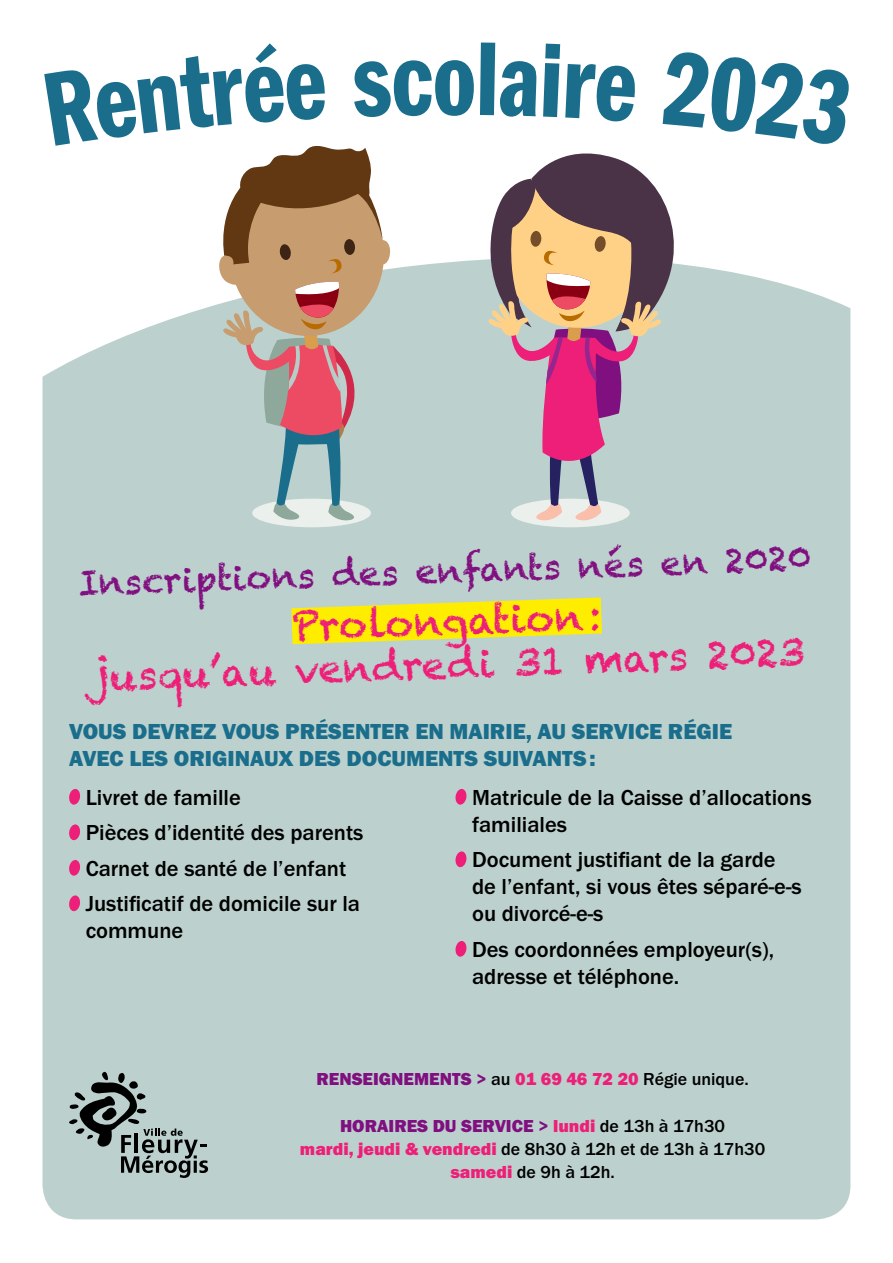
<style>
.page{position:relative;width:893px;height:1263px;background:#fff}
.page>*{position:absolute;margin:0;border:0;box-sizing:border-box;transform-origin:0 0}
.t1{font:39px/43.5px "Chalkduster";color:#ed1f78;text-align:center}
.t2{font:34.5px "Chalkduster";color:#800f80}
.t3{font:500 22.5px/27px "Franklin Got URWT";color:#000}
.t4{font:22.5px/27px "Franklin Got URWT Hea";color:#1a6e8c}
.t5{font:18px "Franklin Got URWT Hea";color:#800f80}
.t6{font:500 18px/23.1px "Franklin Got URWT";color:#000;text-align:center}
.s1{font-family:"Franklin Got URWT";font-weight:500;color:#000}
.s2{color:#ed1f78}
.s3{font-family:"Franklin Got URWT Hea";font-weight:400;color:#ed1f78}
</style>
<div class="page">
<div style="left:43px;top:376px;width:807px;height:843px;background:#bcd1cd"></div>
<div style="left:252px;top:499px;width:119px;height:28px;background:#ebf0ed;border-radius:50%"></div>
<div style="left:511px;top:499px;width:119px;height:28px;background:#ebf0ed;border-radius:50%"></div>
<svg style="left:255px;top:578px;width:384px;height:85px;background:#d3da86"></svg>
<svg style="left:69px;top:1072px;width:139px;height:106px;background:#91a19e"></svg>
<svg style="left:69px;top:788px;width:12px;height:17px"></svg>
<svg style="left:69px;top:824px;width:12px;height:16px"></svg>
<svg style="left:69px;top:859px;width:12px;height:17px"></svg>
<svg style="left:69px;top:895px;width:12px;height:17px"></svg>
<svg style="left:455px;top:788px;width:12px;height:17px"></svg>
<svg style="left:455px;top:851px;width:12px;height:16px"></svg>
<svg style="left:455px;top:940px;width:12px;height:17px"></svg>
<svg style="left:44px;top:43px;width:806px;height:479px"></svg>
<h2 class="t2" style="left:78px;top:563px;width:735px;rotate:-2deg">Inscriptions des enfants nés en 2020</h2>
<h1 class="t1" style="left:89px;top:612px;width:715px;rotate:-2deg">Prolongation:<br>jusqu’au vendredi 31 mars 2023</h1>
<p class="t4" style="left:69px;top:718px;width:665px">VOUS DEVREZ VOUS PRÉSENTER EN MAIRIE, AU SERVICE RÉGIE<br>AVEC LES ORIGINAUX DES DOCUMENTS SUIVANTS:</p>
<p class="t3" style="left:86px;top:780px;width:279px;line-height:35.5px">Livret de famille<br>Pièces d’identité des parents<br>Carnet de santé de l’enfant<br>Justificatif de domicile sur la</p>
<p class="t3" style="left:86px;top:917px;width:99px">commune</p>
<p class="t3" style="left:472px;top:784px;width:341px">Matricule de la Caisse d’allocations familiales</p>
<p class="t3" style="left:472px;top:846px;width:331px">Document justifiant de la garde de l’enfant, si vous êtes séparé-e-s ou divorcé-e-s</p>
<p class="t3" style="left:472px;top:936px;width:304px">Des coordonnées employeur(s), adresse et téléphone.</p>
<p class="t5" style="left:316px;top:1069px;width:434px">RENSEIGNEMENTS &gt; <span class="s1">au</span> <span class="s2">01 69 46 72 20</span> <span class="s1">Régie unique.</span></p>
<p class="t5" style="left:340px;top:1115px;width:387px">HORAIRES DU SERVICE &gt; <span class="s2">lundi</span> <span class="s1">de 13h à 17h30</span></p>
<p class="t6" style="left:300px;top:1137px;width:467px"><span class="s3">mardi, jeudi &amp; vendredi</span> de 8h30 à 12h et de 13h à 17h30 <span class="s3">samedi</span> de 9h à 12h.</p>
</div>
